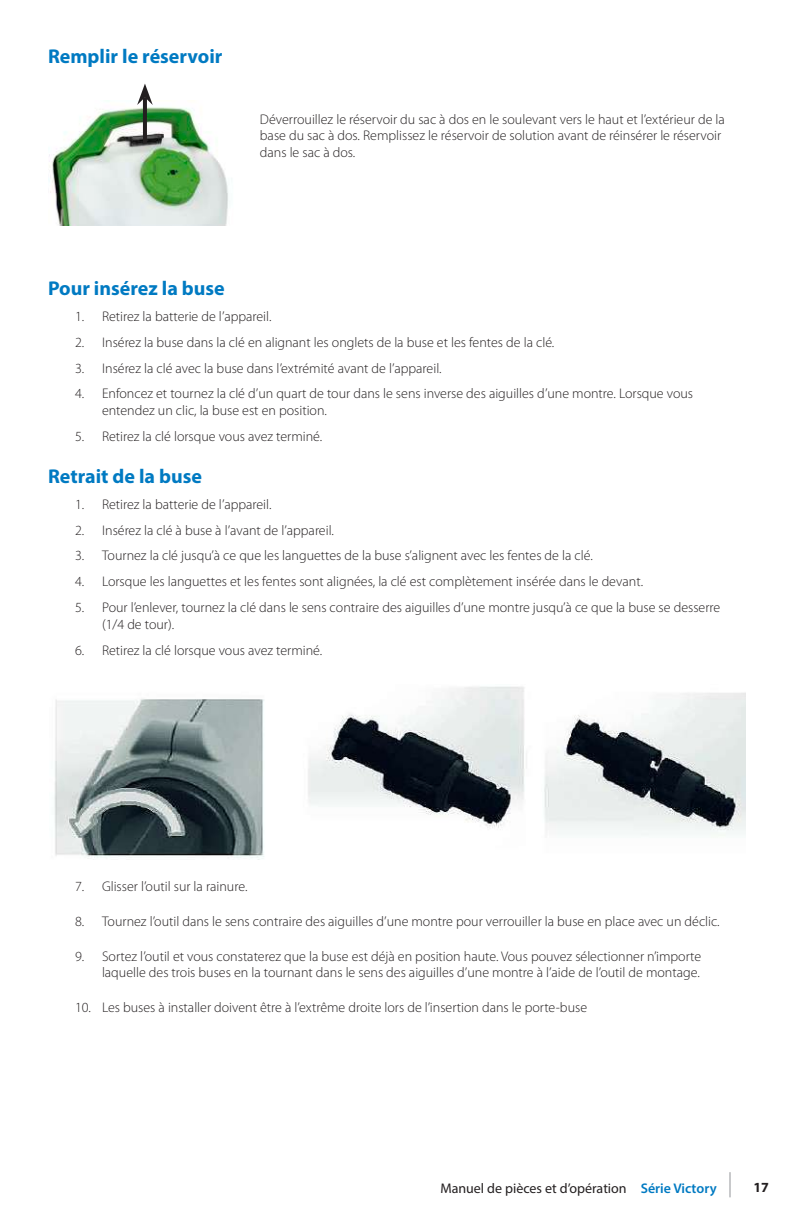
<style>
.page{position:relative;width:792px;height:1224px;background:#fff}
.page>*{position:absolute;margin:0;border:0;box-sizing:border-box;transform-origin:0 0}
.t1{font:700 20px "Myriad Pro";color:#007ac2}
.t2{font:300 14px/16.8px "Myriad Pro";color:#231f20}
.t3{font:14px "Myriad Pro";color:#231f20}
.t4{font:700 14px "Myriad Pro";color:#231f20}
.s1{font-weight:600;color:#007ac2}
</style>
<div class="page">
<svg style="left:730px;top:1172px;width:1px;height:25px"></svg>
<img style="left:48px;top:105px;width:180px;height:120px">
<hr style="left:143px;top:97px;width:4px;height:46px;background:#231f20">
<svg style="left:137px;top:84px;width:16px;height:21px"></svg>
<img style="left:54px;top:686px;width:692px;height:174px">
<h1 class="t1" style="left:48px;top:43px;width:176px">Remplir le réservoir</h1>
<p class="t2" style="left:260px;top:110px;width:466px">Déverrouillez le réservoir du sac à dos en le soulevant vers le haut et l’extérieur de la base du sac à dos. Remplissez le réservoir de solution avant de réinsérer le réservoir dans le sac à dos.</p>
<h1 class="t1" style="left:48px;top:275px;width:178px">Pour insérez la buse</h1>
<p class="t2" style="left:75px;top:308px;width:198px">1. Retirez la batterie de l’appareil.</p>
<p class="t2" style="left:75px;top:334px;width:481px">2. Insérez la buse dans la clé en alignant les onglets de la buse et les fentes de la clé.</p>
<p class="t2" style="left:75px;top:359px;width:368px">3. Insérez la clé avec la buse dans l’extrémité avant de l’appareil.</p>
<p class="t2" style="left:102px;top:385px;width:593px;text-indent:-27px">4. Enfoncez et tournez la clé d’un quart de tour dans le sens inverse des aiguilles d’une montre. Lorsque vous entendez un clic, la buse est en position.</p>
<p class="t2" style="left:75px;top:428px;width:249px">5. Retirez la clé lorsque vous avez terminé.</p>
<h1 class="t1" style="left:48px;top:463px;width:156px">Retrait de la buse</h1>
<p class="t2" style="left:75px;top:496px;width:198px">1. Retirez la batterie de l’appareil.</p>
<p class="t2" style="left:75px;top:521px;width:260px">2. Insérez la clé à buse à l’avant de l’appareil.</p>
<p class="t2" style="left:75px;top:547px;width:519px">3. Tournez la clé jusqu’à ce que les languettes de la buse s’alignent avec les fentes de la clé.</p>
<p class="t2" style="left:75px;top:573px;width:570px">4. Lorsque les languettes et les fentes sont alignées, la clé est complètement insérée dans le devant.</p>
<p class="t2" style="left:102px;top:599px;width:620px;text-indent:-27px">5. Pour l’enlever, tournez la clé dans le sens contraire des aiguilles d’une montre jusqu’à ce que la buse se desserre (1/4 de tour).</p>
<p class="t2" style="left:75px;top:641px;width:249px">6. Retirez la clé lorsque vous avez terminé.</p>
<p class="t2" style="left:75px;top:878px;width:174px">7. Glisser l’outil sur la rainure.</p>
<p class="t2" style="left:75px;top:913px;width:646px">8. Tournez l’outil dans le sens contraire des aiguilles d’une montre pour verrouiller la buse en place avec un déclic.</p>
<p class="t2" style="left:75px;top:947px;width:628px;text-align:right">9. Sortez l’outil et vous constaterez que la buse est déjà en position haute. Vous pouvez sélectionner n’importe laquelle des trois buses en la tournant dans le sens des aiguilles d’une montre à l’aide de l’outil de montage.</p>
<p class="t2" style="left:75px;top:999px;width:514px">10. Les buses à installer doivent être à l’extrême droite lors de l’insertion dans le porte-buse</p>
<p class="t3" style="left:440px;top:1180px;width:278px">Manuel de pièces et d’opération <span class="s1">Série Victory</span></p>
<p class="t4" style="left:754px;top:1178px;width:17px">17</p>
</div>
